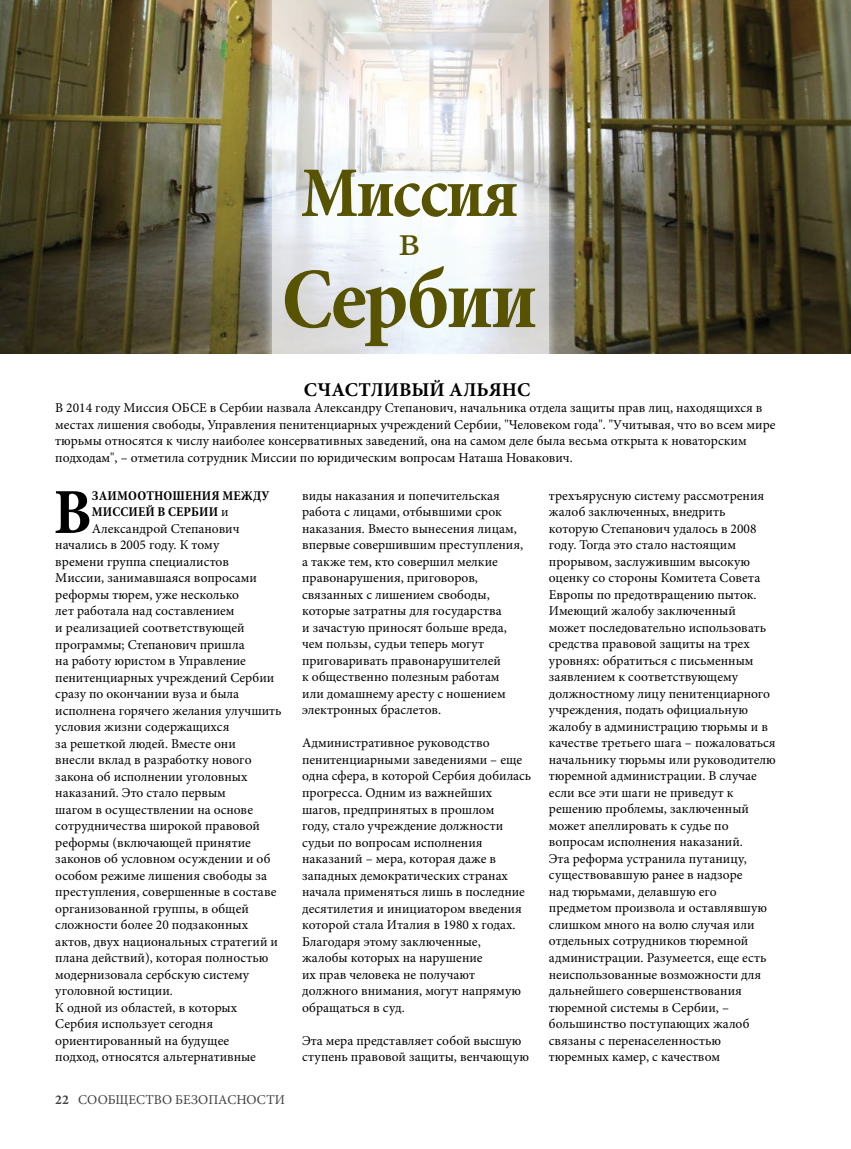
<style>
.page{position:relative;width:851px;height:1149px;background:#fff}
.page>*{position:absolute;margin:0;border:0;box-sizing:border-box;transform-origin:0 0}
.t1{font:700 condensed 87px "Minion Pro";letter-spacing:-.03em;color:#585300}
.t2{font:700 condensed 72px "Minion Pro";letter-spacing:-.03em;color:#585300}
.t3{font:700 condensed 64.95px "Minion Pro";color:#000}
.t4{font:45px "Minion Pro";color:#585300}
.t5{font:700 19.5px "Minion Pro";color:#000}
.t6{font:13.5px/16.5px "Minion Pro";color:#000}
.t7{font:700 condensed 13.5px "Minion Pro";letter-spacing:.01em;color:#000}
.t8{font:13.5px "Minion Pro";color:#414042}
.s1{font-weight:400;font-stretch:normal}
.s2{font-weight:700}
</style>
<div class="page">
<img style="left:0;top:0;width:850px;height:353px">
<img style="left:262px;top:0;width:296px;height:354px">
<svg style="left:272px;top:0;width:277px;height:354px"></svg>
<h2 class="t2" style="left:301px;top:143px;width:219px">Миссия</h2>
<h3 class="t4" style="left:398px;top:210px;width:23px">в</h3>
<h1 class="t1" style="left:281px;top:239px;width:257px">Сербии</h1>
<h3 class="t5" style="left:304px;top:375px;width:228px">СЧАСТЛИВЫЙ АЛЬЯНС</h3>
<p class="t6" style="left:55px;top:399px;width:721px">В 2014 году Миссия ОБСЕ в Сербии назвала Александру Степанович, начальника отдела защиты прав лиц, находящихся в местах лишения свободы, Управления пенитенциарных учреждений Сербии, "Человеком года". "Учитывая, что во всем мире тюрьмы относятся к числу наиболее консервативных заведений, она на самом деле была весьма открыта к новаторским подходам", – отметила сотрудник Миссии по юридическим вопросам Наташа Новакович.</p>
<h3 class="t3" style="left:54px;top:467px;width:40px">В</h3>
<p class="t7" style="left:92px;top:486px;width:179px">ЗАИМООТНОШЕНИЯ МЕЖДУ</p>
<p class="t6" style="left:549px;top:487px;width:228px">трехъярусную систему рассмотрения жалоб заключенных, внедрить которую Степанович удалось в 2008 году. Тогда это стало настоящим прорывом, заслужившим высокую оценку со стороны Комитета Совета<br>Европы по предотвращению пыток.<br>Имеющий жалобу заключенный может последовательно использовать средства правовой защиты на трех уровнях: обратиться с письменным заявлением к соответствующему должностному лицу пенитенциарного учреждения, подать официальную жалобу в администрацию тюрьмы и в качестве третьего шага – пожаловаться начальнику тюрьмы или руководителю тюремной администрации. В случае если все эти шаги не приведут к решению проблемы, заключенный может апеллировать к судье по вопросам исполнения наказаний.<br>Эта реформа устранила путаницу, существовавшую ранее в надзоре<br>над тюрьмами, делавшую его предметом произвола и оставлявшую слишком много на волю случая или отдельных сотрудников тюремной администрации. Разумеется, еще есть неиспользованные возможности для дальнейшего совершенствования тюремной системы в Сербии, – большинство поступающих жалоб связаны с перенаселенностью тюремных камер, с качеством</p>
<p class="t6" style="left:302px;top:487px;width:223px">виды наказания и попечительская работа с лицами, отбывшими срок наказания. Вместо вынесения лицам, впервые совершившим преступления, а также тем, кто совершил мелкие правонарушения, приговоров, связанных с лишением свободы, которые затратны для государства<br>и зачастую приносят больше вреда, чем пользы, судьи теперь могут приговаривать правонарушителей<br>к общественно полезным работам или домашнему аресту с ношением электронных браслетов.</p>
<p class="t6" style="left:302px;top:734px;width:230px">Административное руководство пенитенциарными заведениями – еще одна сфера, в которой Сербия добилась прогресса. Одним из важнейших шагов, предпринятых в прошлом<br>году, стало учреждение должности судьи по вопросам исполнения наказаний – мера, которая даже в западных демократических странах начала применяться лишь в последние десятилетия и инициатором введения которой стала Италия в 1980 х годах.<br>Благодаря этому заключенные,<br>жалобы которых на нарушение<br>их прав человека не получают должного внимания, могут напрямую обращаться в суд.</p>
<p class="t6" style="left:302px;top:1031px;width:228px">Эта мера представляет собой высшую ступень правовой защиты, венчающую</p>
<p class="t7" style="left:92px;top:502px;width:138px">МИССИЕЙ В СЕРБИИ <span class="s1">и</span></p>
<p class="t6" style="left:92px;top:520px;width:149px">Александрой Степанович</p>
<p class="t6" style="left:55px;top:536px;width:165px">начались в 2005 году. К тому</p>
<p class="t6" style="left:55px;top:553px;width:175px">времени группа специалистов</p>
<p class="t6" style="left:55px;top:569px;width:203px">Миссии, занимавшаяся вопросами</p>
<p class="t6" style="left:55px;top:586px;width:185px">реформы тюрем, уже несколько</p>
<p class="t6" style="left:55px;top:602px;width:181px">лет работала над составлением</p>
<p class="t6" style="left:55px;top:619px;width:191px">и реализацией соответствующей</p>
<p class="t6" style="left:55px;top:635px;width:191px">программы; Степанович пришла</p>
<p class="t6" style="left:55px;top:652px;width:192px">на работу юристом в Управление</p>
<p class="t6" style="left:55px;top:668px;width:220px">пенитенциарных учреждений Сербии</p>
<p class="t6" style="left:55px;top:685px;width:185px">сразу по окончании вуза и была</p>
<p class="t6" style="left:55px;top:701px;width:228px">исполнена горячего желания улучшить</p>
<p class="t6" style="left:55px;top:718px;width:175px">условия жизни содержащихся</p>
<p class="t6" style="left:55px;top:734px;width:182px">за решеткой людей. Вместе они</p>
<p class="t6" style="left:55px;top:751px;width:198px">внесли вклад в разработку нового</p>
<p class="t6" style="left:55px;top:767px;width:194px">закона об исполнении уголовных</p>
<p class="t6" style="left:55px;top:784px;width:172px">наказаний. Это стало первым</p>
<p class="t6" style="left:55px;top:800px;width:199px">шагом в осуществлении на основе</p>
<p class="t6" style="left:55px;top:817px;width:206px">сотрудничества широкой правовой</p>
<p class="t6" style="left:55px;top:833px;width:197px">реформы (включающей принятие</p>
<p class="t6" style="left:55px;top:850px;width:217px">законов об условном осуждении и об</p>
<p class="t6" style="left:55px;top:866px;width:213px">особом режиме лишения свободы за</p>
<p class="t6" style="left:55px;top:883px;width:223px">преступления, совершенные в составе</p>
<p class="t6" style="left:55px;top:899px;width:195px">организованной группы, в общей</p>
<p class="t6" style="left:55px;top:916px;width:194px">сложности более 20 подзаконных</p>
<p class="t6" style="left:55px;top:932px;width:224px">актов, двух национальных стратегий и</p>
<p class="t6" style="left:55px;top:949px;width:214px">плана действий), которая полностью</p>
<p class="t6" style="left:55px;top:965px;width:195px">модернизовала сербскую систему</p>
<p class="t6" style="left:55px;top:982px;width:119px">уголовной юстиции.</p>
<p class="t6" style="left:55px;top:998px;width:183px">К одной из областей, в которых</p>
<p class="t6" style="left:55px;top:1015px;width:159px">Сербия использует сегодня</p>
<p class="t6" style="left:55px;top:1031px;width:175px">ориентированный на будущее</p>
<p class="t6" style="left:55px;top:1048px;width:202px">подход, относятся альтернативные</p>
<p class="t8" style="left:55px;top:1090px;width:231px"><span class="s2">22</span> СООБЩЕСТВО БЕЗОПАСНОСТИ</p>
</div>
